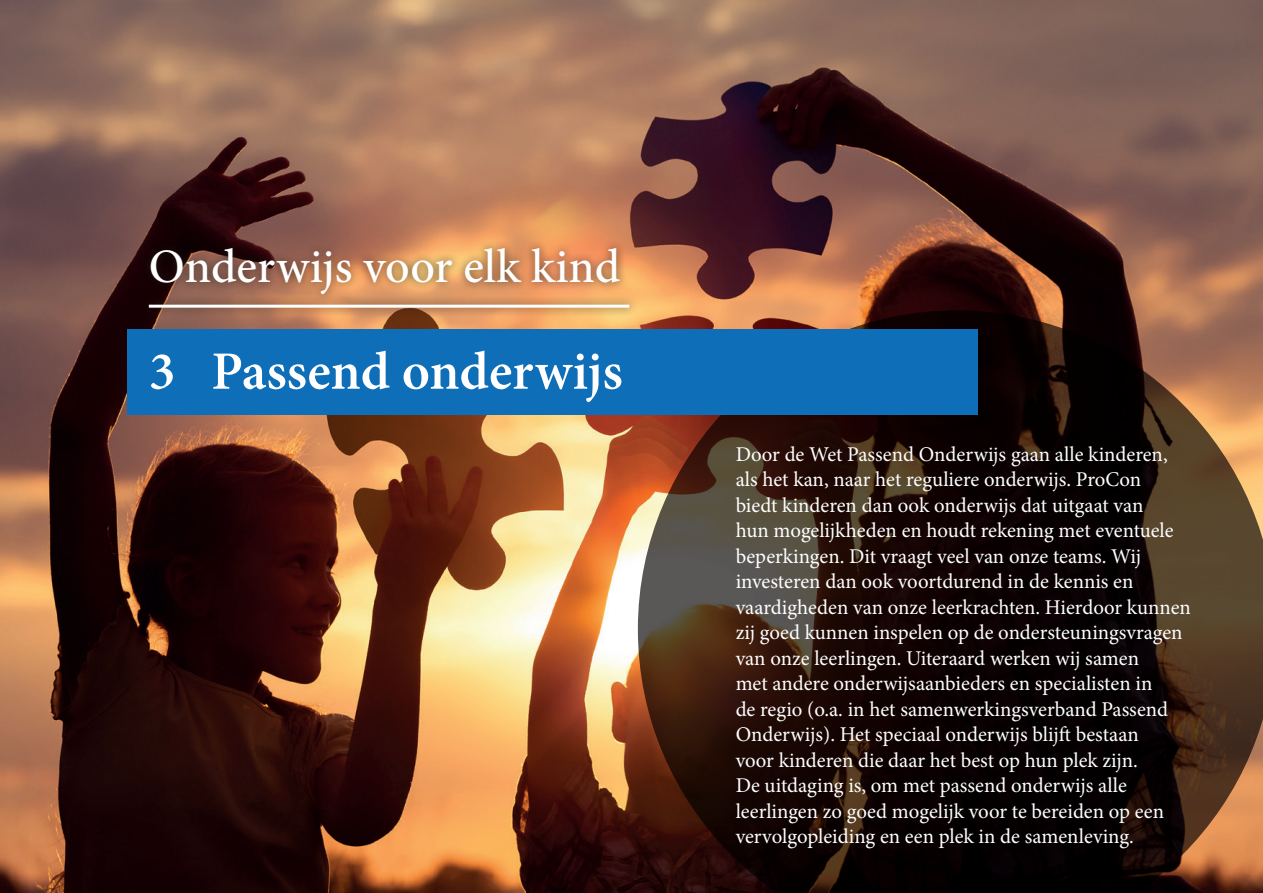
<style>
.page{position:relative;width:1263px;height:893px;background:#fff}
.page>*{position:absolute;margin:0;border:0;box-sizing:border-box;transform-origin:0 0}
.t1{font:600 54px "Minion Pro";color:#fff}
.t2{font:500 48px "Minion Pro";color:#fff}
.t3{font:21px/25.5px "Minion Pro";color:#fff}
</style>
<div class="page">
<img style="left:0;top:0;width:1263px;height:893px">
<svg style="left:638px;top:310px;width:625px;height:583px;background:#321e15"></svg>
<div style="left:128px;top:330px;width:850px;height:85px;background:#0f6eb8"></div>
<div style="left:142px;top:240px;width:486px;height:62px;background:#231f20;opacity:.75"></div>
<div style="left:140px;top:296px;width:498px;height:21px;background:#231f20;opacity:.75"></div>
<hr style="left:149px;top:305px;width:480px;height:3px;background:#fff">
<h2 class="t2" style="left:149px;top:234px;width:473px">Onderwijs voor elk kind</h2>
<h1 class="t1" style="left:149px;top:334px;width:475px">3 Passend onderwijs</h1>
<p class="t3" style="left:736px;top:441px;width:457px">Door de Wet Passend Onderwijs gaan alle kinderen, als het kan, naar het reguliere onderwijs. ProCon<br>biedt kinderen dan ook onderwijs dat uitgaat van<br>hun mogelijkheden en houdt rekening met eventuele beperkingen. Dit vraagt veel van onze teams. Wij investeren dan ook voortdurend in de kennis en vaardigheden van onze leerkrachten. Hierdoor kunnen zij goed kunnen inspelen op de ondersteuningsvragen van onze leerlingen. Uiteraard werken wij samen<br>met andere onderwijsaanbieders en specialisten in<br>de regio (o.a. in het samenwerkingsverband Passend Onderwijs). Het speciaal onderwijs blijft bestaan<br>voor kinderen die daar het best op hun plek zijn.<br>De uitdaging is, om met passend onderwijs alle leerlingen zo goed mogelijk voor te bereiden op een vervolgopleiding en een plek in de samenleving.</p>
</div>
